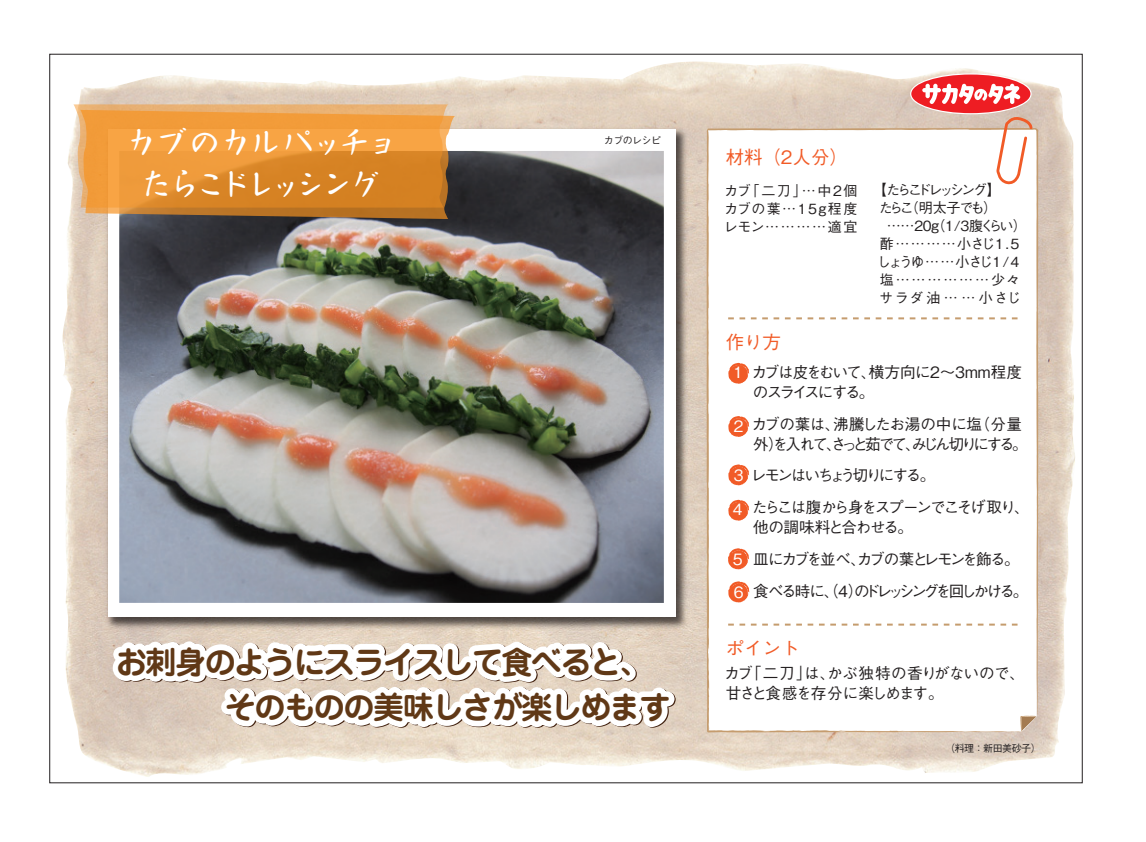
<style>
.page{position:relative;width:1146px;height:842px;background:#fff}
.page>*{position:absolute;margin:0;border:0;box-sizing:border-box;transform-origin:0 0}
.t1{font:36px/42px "Nachin Std";letter-spacing:-.155em;color:#fff;text-align:center;scale:.92 1}
.t2{font:700 31.2px/45.4px "Jun 501 Pro";letter-spacing:-.05em;color:#41210f}
.t3{font:500 18.4px "Gothic BBB Pro";color:#f15b27}
.t4{font:500 15.6px/31.8px "Gothic BBB Pro";letter-spacing:-.125em;color:#231f20}
.t5{font:500 15.6px/19.8px "Gothic BBB Pro";letter-spacing:-.055em;color:#231f20}
.t6{font:500 15.6px/19.8px "Gothic BBB Pro";letter-spacing:-.105em;color:#231f20}
.t7{font:500 15.6px/33.2px "Gothic BBB Pro";color:#fff}
.t8{font:500 14px/18px "Gothic BBB Pro";letter-spacing:-.085em;color:#231f20;text-align:justify}
.t9{font:500 14px "Gothic BBB Pro";letter-spacing:-.21em;color:#231f20}
.t10{font:500 14px "Gothic BBB Pro";letter-spacing:-.16em;color:#231f20}
.t11{font:500 14px "Gothic BBB Pro";letter-spacing:-.205em;color:#231f20}
.t12{font:500 14px "Gothic BBB Pro";letter-spacing:-.15em;color:#231f20}
.t13{font:500 10px "Gothic BBB Pro";letter-spacing:-.05em;color:#231f20}
.s1{color:#fff}
</style>
<div class="page">
<img style="left:62px;top:73px;width:1003px;height:700px">
<img style="left:103px;top:125px;width:588px;height:508px">
<div style="left:108px;top:129px;width:567px;height:488px;background:#fff"></div>
<svg style="left:705px;top:128px;width:335px;height:606px"></svg>
<svg style="left:1019px;top:716px;width:18px;height:16px"></svg>
<img style="left:119px;top:151px;width:544px;height:429px">
<svg style="left:80px;top:110px;width:375px;height:109px;background:#9d7142"></svg>
<svg style="left:73px;top:104px;width:375px;height:104px;background:#e7983d"></svg>
<svg style="left:728px;top:363px;width:21px;height:21px"></svg>
<svg style="left:728px;top:416px;width:21px;height:21px"></svg>
<svg style="left:728px;top:464px;width:21px;height:22px"></svg>
<svg style="left:728px;top:499px;width:21px;height:22px"></svg>
<svg style="left:727px;top:548px;width:22px;height:22px"></svg>
<svg style="left:728px;top:581px;width:21px;height:22px"></svg>
<svg style="left:728px;top:317px;width:293px;height:2px"></svg>
<svg style="left:728px;top:624px;width:293px;height:2px"></svg>
<svg style="left:910px;top:73px;width:124px;height:131px"></svg>
<svg style="left:107px;top:580px;width:574px;height:204px"></svg>
<h1 class="t1" style="left:125px;top:120px;width:299px">カブのカルパッチョたらこドレッシング</h1>
<p class="t13" style="left:603px;top:132px;width:59px">カブのレシピ</p>
<h2 class="t2" style="left:226px;top:637px;width:447px;text-indent:-109px">お刺身のようにスライスして食べると、そのものの美味しさが楽しめます</h2>
<p class="t3" style="left:725px;top:143px;width:124px">材料（２人分）</p>
<p class="t8" style="left:723px;top:180px;width:135px">カブ「二刀」…中2個カブの葉…15ｇ程度レモン…………適宜</p>
<p class="t11" style="left:872px;top:179px;width:129px">【たらこドレッシング】</p>
<p class="t12" style="left:878px;top:197px;width:120px">たらこ（明太子でも）</p>
<p class="t9" style="left:886px;top:215px;width:141px">……20ｇ（1/3腹くらい）</p>
<p class="t8" style="left:879px;top:233px;width:141px">酢…………小さじ1.5</p>
<p class="t10" style="left:876px;top:251px;width:144px">しょうゆ……小さじ1/4</p>
<p class="t8" style="left:879px;top:269px;width:142px">塩………………少々</p>
<p class="t8" style="left:879px;top:287px;width:143px">サラダ油……小さじ</p>
<p class="t3" style="left:725px;top:328px;width:57px">作り方</p>
<p class="t6" style="left:752px;top:360px;width:271px;text-indent:-22px"><span class="s1">１</span>カブは皮をむいて、横方向に2～3mm程度のスライスにする。</p>
<p class="t4" style="left:751px;top:412px;width:278px;line-height:19.8px">カブの葉は、沸騰したお湯の中に塩（分量外）を入れて、さっと茹でて、みじん切りにする。</p>
<p class="t4" style="left:751px;top:458px;width:279px;text-indent:-21px"><span class="s1">３</span>レモンはいちょう切りにする。<br>たらこは腹から身をスプーンでこそげ取り、</p>
<p class="t4" style="left:753px;top:509px;width:277px">他の調味料と合わせる。<br>皿にカブを並べ、カブの葉とレモンを飾る。食べる時に、（4）のドレッシングを回しかける。</p>
<p class="t7" style="left:730px;top:408px;width:17px">２</p>
<p class="t7" style="left:729px;top:491px;width:17px">４</p>
<p class="t7" style="left:732px;top:540px;width:12px">5<br>6</p>
<p class="t3" style="left:725px;top:633px;width:75px">ポイント</p>
<p class="t5" style="left:724px;top:661px;width:302px">カブ「二刀」は、かぶ独特の香りがないので、甘さと食感を存分に楽しめます。</p>
<p class="t13" style="left:945px;top:740px;width:97px">（料理：新田美砂子）</p>
</div>
